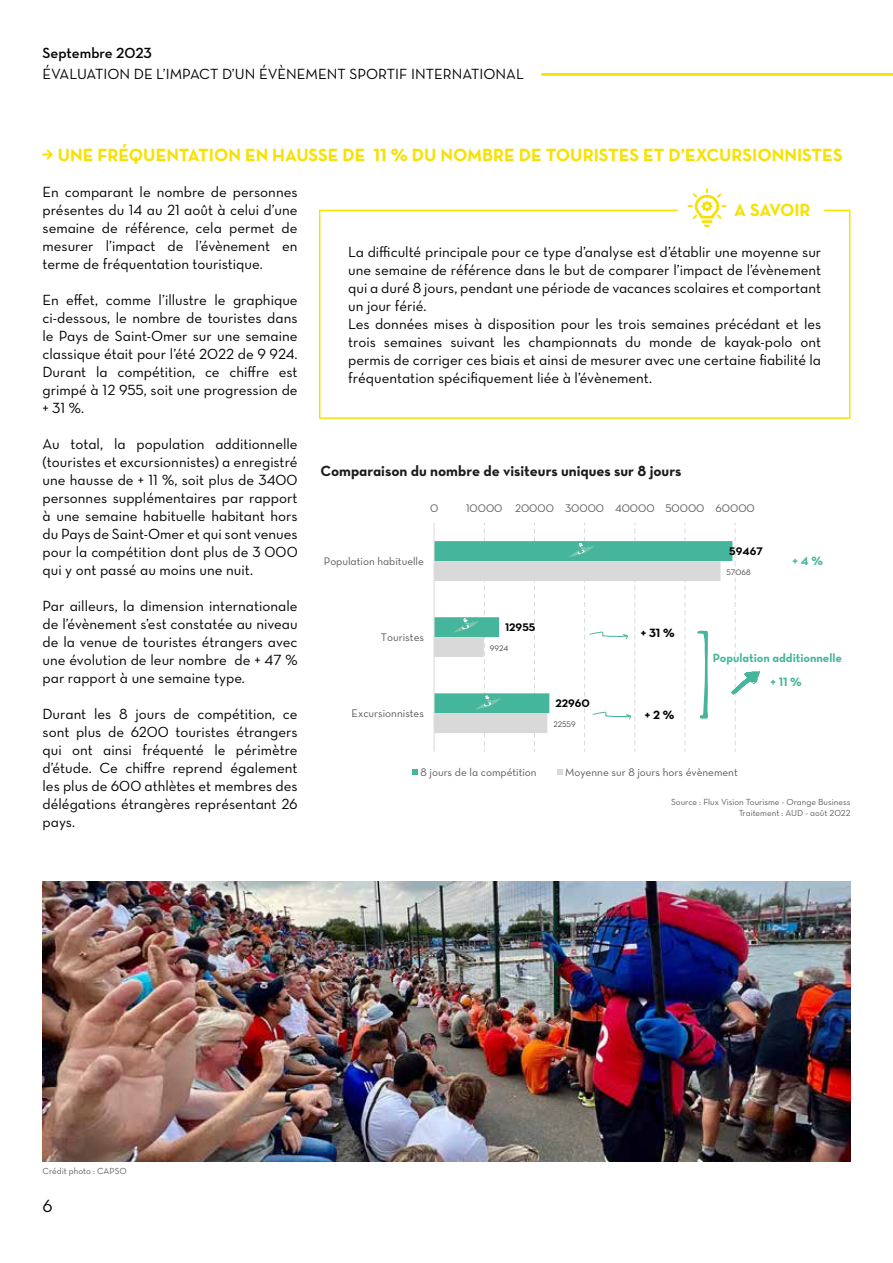
<style>
.page{position:relative;width:893px;height:1263px;background:#fff}
.page>*{position:absolute;margin:0;border:0;box-sizing:border-box;transform-origin:0 0}
.t1{font:18px "Neutra Text Bold Alt";color:#f6e100}
.t2{font:18px "Neutra Text Book Alt";color:#000}
.t3{font:15px/18px "Neutra Text Book Alt";color:#000;text-align:justify}
.t4{font:15px "Neutra Text Bold Alt";color:#1b1b1a}
.t5{font:15px "Neutra Text Demi Alt";color:#000}
.t6{font:12.15px "Neutra Text Bold Alt";color:#45b69b}
.t7{font:12.15px "Neutra Text Bold Alt";color:#000}
.t8{font:11.25px "Neutra Text Book Alt";color:#5a5a5a}
.t9{font:11.25px "Neutra Text Bold Alt";color:#010203}
.t10{font:9px/10.8px "Neutra Text Book Alt";color:#5f5e63;text-align:right}
.t11{font:8.1px "Neutra Text Book Alt";color:#404141}
</style>
<div class="page">
<hr style="left:541px;top:73px;width:352px;height:3px;background:#f6e100">
<svg style="left:534px;top:523px;width:1px;height:228px"></svg>
<svg style="left:685px;top:523px;width:1px;height:228px"></svg>
<svg style="left:435px;top:541px;width:296px;height:40px;background:#50baa1"></svg>
<svg style="left:435px;top:561px;width:285px;height:172px"></svg>
<hr style="left:434px;top:523px;width:1px;height:228px;background:#dad9d9">
<svg style="left:412px;top:769px;width:6px;height:6px"></svg>
<svg style="left:557px;top:769px;width:5px;height:6px"></svg>
<svg style="left:453px;top:523px;width:48px;height:228px"></svg>
<svg style="left:731px;top:523px;width:29px;height:228px"></svg>
<svg style="left:697px;top:630px;width:11px;height:89px"></svg>
<svg style="left:568px;top:523px;width:67px;height:228px"></svg>
<div style="left:319px;top:210px;width:531px;height:209px;border:2px solid #f6e100"></div>
<div style="left:679px;top:193px;width:145px;height:33px;background:#fff"></div>
<svg style="left:687px;top:188px;width:39px;height:39px"></svg>
<img style="left:43px;top:881px;width:807px;height:281px">
<p class="t5" style="left:43px;top:44px;width:111px">Septembre 2023</p>
<p class="t3" style="left:43px;top:64px;width:483px">ÉVALUATION DE L’IMPACT D’UN ÉVÈNEMENT SPORTIF INTERNATIONAL</p>
<p class="t1" style="left:43px;top:143px;width:802px">★ UNE FRÉQUENTATION EN HAUSSE DE 11 % DU NOMBRE DE TOURISTES ET D’EXCURSIONNISTES</p>
<p class="t3" style="left:43px;top:182px;width:257px">En comparant le nombre de personnes présentes du 14 au 21 août à celui d’une semaine de référence, cela permet de mesurer l’impact de l’évènement en terme de fréquentation touristique.</p>
<p class="t3" style="left:43px;top:290px;width:257px">En effet, comme l’illustre le graphique ci-dessous, le nombre de touristes dans le Pays de Saint-Omer sur une semaine classique était pour l’été 2022 de 9 924.<br>Durant la compétition, ce chiffre est grimpé à 12 955, soit une progression de + 31 %.</p>
<p class="t3" style="left:43px;top:434px;width:257px">Au total, la population additionnelle (touristes et excursionnistes) a enregistré une hausse de + 11 %, soit plus de 3400 personnes supplémentaires par rapport à une semaine habituelle habitant hors du Pays de Saint-Omer et qui sont venues pour la compétition dont plus de 3 000 qui y ont passé au moins une nuit.</p>
<p class="t3" style="left:43px;top:596px;width:257px">Par ailleurs, la dimension internationale de l’évènement s’est constatée au niveau de la venue de touristes étrangers avec une évolution de leur nombre de + 47 % par rapport à une semaine type.</p>
<p class="t3" style="left:43px;top:704px;width:257px">Durant les 8 jours de compétition, ce sont plus de 6200 touristes étrangers qui ont ainsi fréquenté le périmètre d’étude. Ce chiffre reprend également les plus de 600 athlètes et membres des délégations étrangères représentant 26 pays.</p>
<p class="t1" style="left:734px;top:198px;width:78px">A SAVOIR</p>
<p class="t3" style="left:348px;top:243px;width:475px;text-align:left">La difficulté principale pour ce type d’analyse est d’établir une moyenne sur une semaine de référence dans le but de comparer l’impact de l’évènement qui a duré 8 jours, pendant une période de vacances scolaires et comportant un jour férié.<br>Les données mises à disposition pour les trois semaines précédant et les trois semaines suivant les championnats du monde de kayak-polo ont permis de corriger ces biais et ainsi de mesurer avec une certaine fiabilité la fréquentation spécifiquement liée à l’évènement.</p>
<p class="t4" style="left:320px;top:461px;width:362px">Comparaison du nombre de visiteurs uniques sur 8 jours</p>
<p class="t8" style="left:430px;top:502px;width:10px">0</p>
<p class="t8" style="left:466px;top:502px;width:290px">10000 20000 30000 40000 50000 60000</p>
<p class="t8" style="left:324px;top:554px;width:102px">Population habituelle</p>
<p class="t8" style="left:381px;top:630px;width:45px">Touristes</p>
<p class="t9" style="left:505px;top:620px;width:32px">12955</p>
<p class="t11" style="left:490px;top:643px;width:20px">9924</p>
<p class="t7" style="left:641px;top:626px;width:35px">+ 31 %</p>
<p class="t9" style="left:729px;top:544px;width:35px">59467</p>
<p class="t11" style="left:726px;top:567px;width:26px">57068</p>
<p class="t6" style="left:793px;top:553px;width:32px">+ 4 %</p>
<p class="t6" style="left:713px;top:650px;width:131px">Population additionnelle</p>
<p class="t8" style="left:352px;top:706px;width:74px">Excursionnistes</p>
<p class="t9" style="left:555px;top:696px;width:36px">22960</p>
<p class="t11" style="left:553px;top:719px;width:24px">22559</p>
<p class="t7" style="left:645px;top:707px;width:31px">+ 2 %</p>
<p class="t8" style="left:421px;top:765px;width:118px">8 jours de la compétition</p>
<p class="t8" style="left:565px;top:765px;width:174px">Moyenne sur 8 jours hors évènement</p>
<p class="t6" style="left:770px;top:674px;width:33px">+ 11 %</p>
<p class="t10" style="left:671px;top:796px;width:181px">Source : Flux Vision Tourisme - Orange Business<br>Traitement : AUD - août 2022</p>
<p class="t10" style="left:43px;top:1165px;width:86px">Crédit photo : CAPSO</p>
<p class="t2" style="left:43px;top:1195px;width:12px">6</p>
</div>
